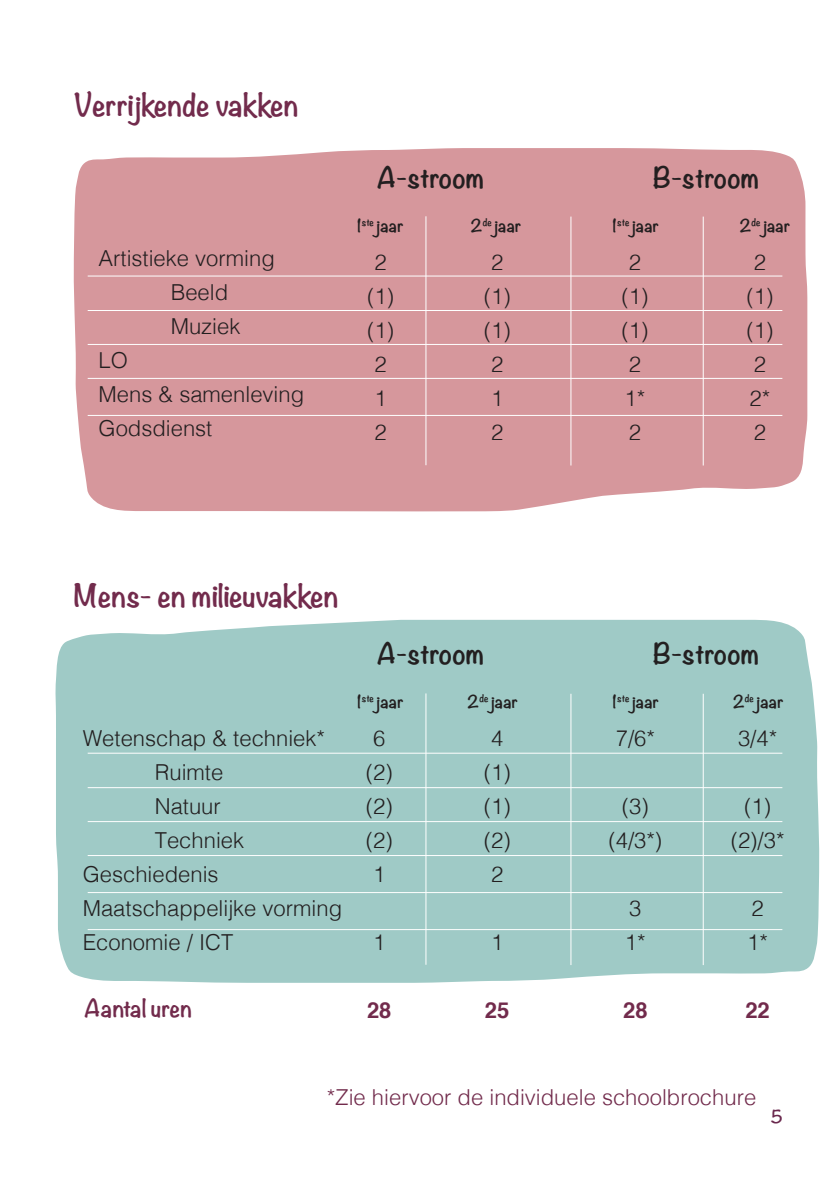
<style>
.page{position:relative;width:840px;height:1191px;background:#fff}
.page>*{position:absolute;margin:0;border:0;box-sizing:border-box;transform-origin:0 0}
.t1{font:700 28px "Noteworthy";color:#722b4c}
.t2{font:700 26px "Noteworthy";color:#231f20}
.t3{font:300 22px "Helvetica";color:#231f20}
.t4{font:300 22px "Helvetica";color:#722b4c}
.t5{font:700 22px "Noteworthy";color:#722b4c}
.t6{font:700 22px "Helvetica";color:#722b4c}
.t7{font:700 16px "Noteworthy";color:#231f20}
.t8{font:700 16px "Noteworthy";color:#6a284d}
</style>
<div class="page">
<div style="left:74px;top:148px;width:732px;height:364px;background:#d6979c"></div>
<hr style="left:88px;top:310px;width:694px;height:1px;background:#fff">
<hr style="left:88px;top:344px;width:694px;height:1px;background:#fff">
<hr style="left:88px;top:378px;width:694px;height:1px;background:#fff">
<hr style="left:88px;top:415px;width:694px;height:1px;background:#fff">
<hr style="left:88px;top:275px;width:694px;height:1px;background:#fff">
<hr style="left:425px;top:216px;width:1px;height:249px;background:#fff">
<hr style="left:570px;top:217px;width:1px;height:248px;background:#fff">
<hr style="left:702px;top:217px;width:1px;height:248px;background:#fff">
<div style="left:55px;top:619px;width:763px;height:363px;background:#9fcac6"></div>
<hr style="left:88px;top:787px;width:694px;height:1px;background:#fff">
<hr style="left:88px;top:821px;width:694px;height:1px;background:#fff">
<hr style="left:88px;top:855px;width:694px;height:1px;background:#fff">
<hr style="left:88px;top:892px;width:694px;height:1px;background:#fff">
<hr style="left:88px;top:929px;width:694px;height:1px;background:#fff">
<hr style="left:88px;top:752px;width:694px;height:1px;background:#fff">
<hr style="left:425px;top:693px;width:1px;height:271px;background:#fff">
<hr style="left:570px;top:694px;width:1px;height:271px;background:#fff">
<hr style="left:702px;top:694px;width:1px;height:271px;background:#fff">
<p class="t1" style="left:74px;top:80px;width:226px">Verrijkende vakken</p>
<p class="t3" style="left:98px;top:240px;width:178px">Artistieke vorming</p>
<p class="t3" style="left:170px;top:274px;width:59px">Beeld</p>
<p class="t3" style="left:170px;top:308px;width:71px">Muziek</p>
<p class="t3" style="left:98px;top:342px;width:31px">LO</p>
<p class="t3" style="left:98px;top:376px;width:207px">Mens &amp; samenleving</p>
<p class="t3" style="left:98px;top:410px;width:115px">Godsdienst</p>
<p class="t2" style="left:376px;top:154px;width:109px">A-stroom</p>
<p class="t7" style="left:356px;top:211px;width:48px">1<sup>ste</sup> jaar</p>
<p class="t7" style="left:470px;top:211px;width:52px">2<sup>de</sup> jaar</p>
<p class="t3" style="left:374px;top:244px;width:14px">2</p>
<p class="t3" style="left:367px;top:278px;width:28px">(1)</p>
<p class="t3" style="left:367px;top:312px;width:28px">(1)</p>
<p class="t3" style="left:374px;top:346px;width:14px">2</p>
<p class="t3" style="left:374px;top:380px;width:14px">1</p>
<p class="t3" style="left:374px;top:414px;width:14px">2</p>
<p class="t3" style="left:491px;top:244px;width:14px">2</p>
<p class="t3" style="left:483px;top:278px;width:28px">(1)</p>
<p class="t3" style="left:483px;top:312px;width:28px">(1)</p>
<p class="t3" style="left:491px;top:346px;width:14px">2</p>
<p class="t3" style="left:491px;top:380px;width:14px">1</p>
<p class="t3" style="left:491px;top:414px;width:14px">2</p>
<p class="t1" style="left:74px;top:570px;width:266px">Mens- en milieuvakken</p>
<p class="t3" style="left:83px;top:719px;width:244px">Wetenschap &amp; techniek*</p>
<p class="t3" style="left:155px;top:753px;width:70px">Ruimte</p>
<p class="t3" style="left:155px;top:787px;width:68px">Natuur</p>
<p class="t3" style="left:155px;top:821px;width:91px">Techniek</p>
<p class="t3" style="left:83px;top:855px;width:137px">Geschiedenis</p>
<p class="t3" style="left:83px;top:889px;width:261px">Maatschappelijke vorming</p>
<p class="t3" style="left:83px;top:923px;width:152px">Economie / ICT</p>
<p class="t2" style="left:376px;top:630px;width:109px">A-stroom</p>
<p class="t7" style="left:356px;top:687px;width:48px">1<sup>ste</sup> jaar</p>
<p class="t7" style="left:467px;top:687px;width:52px">2<sup>de</sup> jaar</p>
<p class="t3" style="left:373px;top:719px;width:14px">6</p>
<p class="t3" style="left:365px;top:753px;width:28px">(2)</p>
<p class="t3" style="left:365px;top:787px;width:28px">(2)</p>
<p class="t3" style="left:365px;top:821px;width:28px">(2)</p>
<p class="t3" style="left:373px;top:855px;width:14px">1</p>
<p class="t3" style="left:373px;top:923px;width:14px">1</p>
<p class="t3" style="left:491px;top:719px;width:14px">4</p>
<p class="t3" style="left:483px;top:753px;width:28px">(1)</p>
<p class="t3" style="left:483px;top:787px;width:28px">(1)</p>
<p class="t3" style="left:483px;top:821px;width:28px">(2)</p>
<p class="t3" style="left:491px;top:855px;width:14px">2</p>
<p class="t3" style="left:491px;top:923px;width:14px">1</p>
<p class="t5" style="left:84px;top:988px;width:109px">Aantal uren</p>
<p class="t6" style="left:367px;top:992px;width:26px">28</p>
<p class="t6" style="left:484px;top:992px;width:26px">25</p>
<p class="t2" style="left:652px;top:154px;width:108px">B-stroom</p>
<p class="t7" style="left:612px;top:211px;width:48px">1<sup>ste</sup> jaar</p>
<p class="t7" style="left:739px;top:211px;width:52px">2<sup>de</sup> jaar</p>
<p class="t3" style="left:628px;top:244px;width:14px">2</p>
<p class="t3" style="left:621px;top:278px;width:28px">(1)</p>
<p class="t3" style="left:621px;top:312px;width:28px">(1)</p>
<p class="t3" style="left:628px;top:346px;width:14px">2</p>
<p class="t3" style="left:624px;top:380px;width:22px">1*</p>
<p class="t3" style="left:628px;top:414px;width:14px">2</p>
<p class="t3" style="left:753px;top:244px;width:14px">2</p>
<p class="t3" style="left:746px;top:278px;width:28px">(1)</p>
<p class="t3" style="left:746px;top:312px;width:28px">(1)</p>
<p class="t3" style="left:753px;top:346px;width:14px">2</p>
<p class="t3" style="left:749px;top:380px;width:22px">2*</p>
<p class="t3" style="left:753px;top:414px;width:14px">2</p>
<p class="t2" style="left:652px;top:630px;width:108px">B-stroom</p>
<p class="t7" style="left:612px;top:687px;width:48px">1<sup>ste</sup> jaar</p>
<p class="t7" style="left:732px;top:687px;width:52px">2<sup>de</sup> jaar</p>
<p class="t3" style="left:615px;top:719px;width:41px">7/6*</p>
<p class="t3" style="left:737px;top:719px;width:41px">3/4*</p>
<p class="t3" style="left:621px;top:787px;width:28px">(3)</p>
<p class="t3" style="left:608px;top:821px;width:55px">(4/3*)</p>
<p class="t3" style="left:743px;top:787px;width:28px">(1)</p>
<p class="t3" style="left:730px;top:821px;width:55px">(2)/3*</p>
<p class="t3" style="left:629px;top:889px;width:14px">3</p>
<p class="t3" style="left:624px;top:923px;width:22px">1*</p>
<p class="t3" style="left:751px;top:889px;width:14px">2</p>
<p class="t3" style="left:746px;top:923px;width:22px">1*</p>
<p class="t6" style="left:622px;top:992px;width:26px">28</p>
<p class="t6" style="left:745px;top:992px;width:26px">22</p>
<p class="t4" style="left:326px;top:1078px;width:431px">*Zie hiervoor de individuele schoolbrochure</p>
<p class="t8" style="left:770px;top:1102px;width:14px">5</p>
</div>
